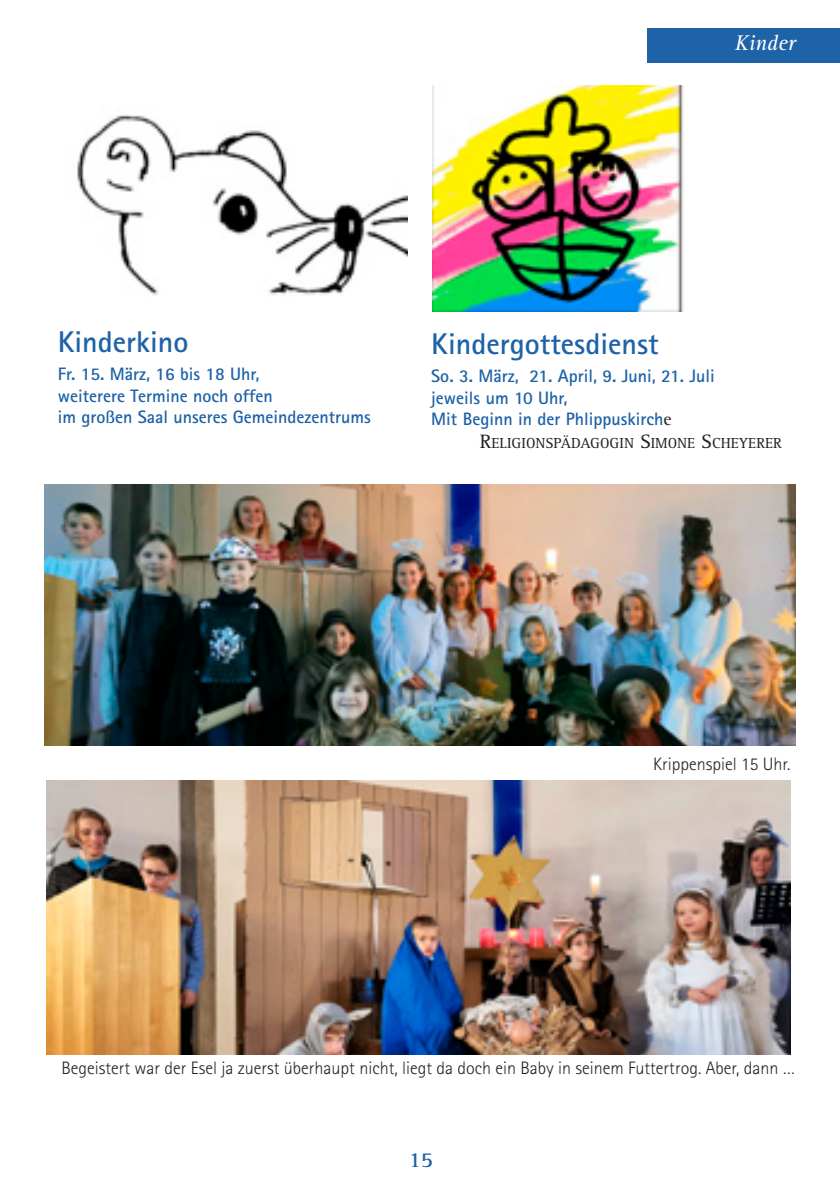
<style>
.page{position:relative;width:840px;height:1191px;background:#fff}
.page>*{position:absolute;margin:0;border:0;box-sizing:border-box;transform-origin:0 0}
.t1{font:700 30px "Rotis Sans Serif Std";color:#1e62a7}
.t2{font:italic 22px "Rotis Serif Std";color:#fff}
.t3{font:700 22px "Rotis Serif Std";color:#1e62a7}
.t4{font:700 18px/21.6px "Rotis Sans Serif Std";color:#1e62a7}
.t5{font:300 18px "Rotis Sans Serif Std";color:#231f20}
.t6{font:15px "Rotis Serif Std";color:#231f20}
.s1{font-family:"Rotis Serif Std";font-weight:400;color:#231f20}
.s2{font-size:20px}
</style>
<div class="page">
<img style="left:45px;top:485px;width:749px;height:261px">
<img style="left:77px;top:115px;width:331px;height:180px">
<img style="left:432px;top:85px;width:251px;height:227px">
<div style="left:646px;top:28px;width:193px;height:34px;background:#1e62a7"></div>
<img style="left:46px;top:780px;width:744px;height:275px">
<p class="t2" style="left:734px;top:34px;width:62px">Kinder</p>
<h1 class="t1" style="left:58px;top:332px;width:132px">Kinderkino</h1>
<p class="t4" style="left:58px;top:365px;width:314px">Fr. 15. März, 16 bis 18 Uhr,<br>weiterere Termine noch offen<br>im großen Saal unseres Gemeindezentrums</p>
<h1 class="t1" style="left:431px;top:333px;width:229px">Kindergottesdienst</h1>
<p class="t4" style="left:431px;top:367px;width:285px">So. 3. März, 21. April, 9. Juni, 21. Juli jeweils um 10 Uhr,<br>Mit Beginn in der Phlippuskirch<span class="s1">e</span></p>
<p class="t6" style="left:479px;top:438px;width:304px"><span class="s2">R</span>ELIGIONSPÄDAGOGIN <span class="s2">S</span>IMONE <span class="s2">S</span>CHEYERER</p>
<p class="t5" style="left:652px;top:757px;width:139px">Krippenspiel 15 Uhr.</p>
<p class="t5" style="left:61px;top:1061px;width:734px">Begeistert war der Esel ja zuerst überhaupt nicht, liegt da doch ein Baby in seinem Futtertrog. Aber, dann …</p>
<p class="t3" style="left:408px;top:1151px;width:26px">15</p>
</div>
